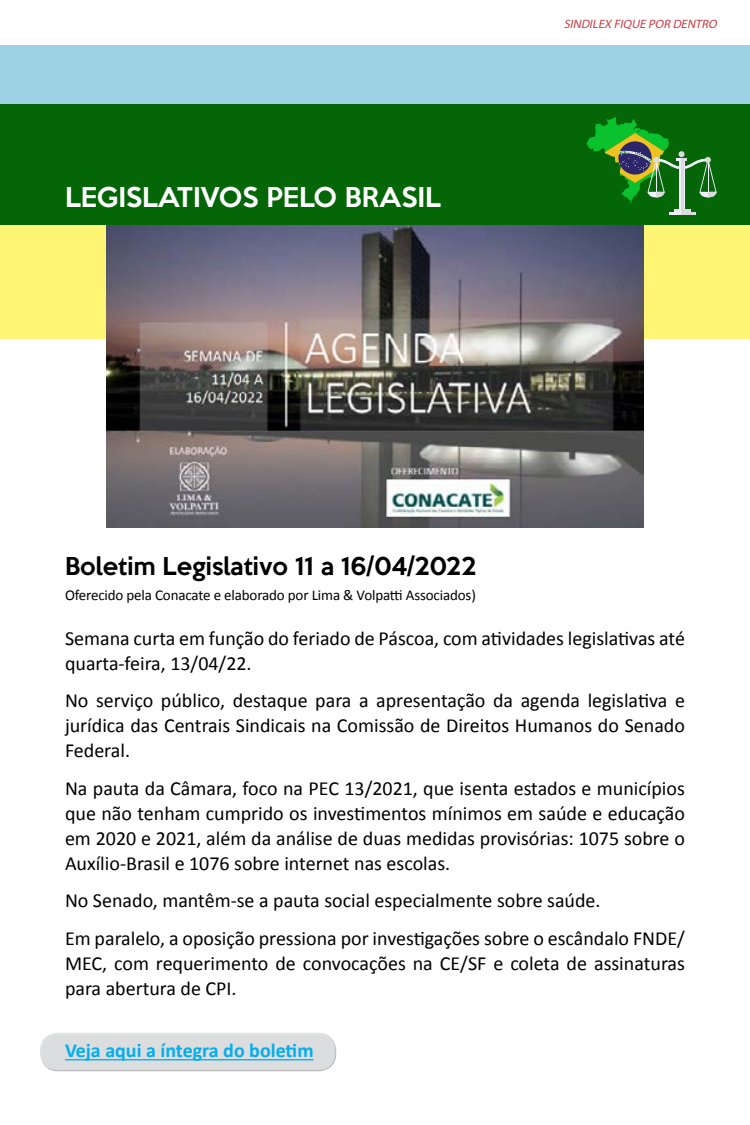
<style>
.page{position:relative;width:750px;height:1125px;background:#fff}
.page>*{position:absolute;margin:0;border:0;box-sizing:border-box;transform-origin:0 0}
.t1{font:500 25px "Keep Calm";color:#fff}
.t2{font:500 22.5px "Keep Calm";color:#000}
.t3{font:20px/25px "Calibri";color:#000}
.t4{font:700 20px "Calibri";color:#00aeef}
.t5{font:15px "Calibri";letter-spacing:-.01em;color:#000}
.t6{font:italic 12.12px "Myriad Pro";color:#cc3b42}
</style>
<div class="page">
<div style="left:0;top:225px;width:750px;height:114px;background:#fff575"></div>
<img style="left:107px;top:225px;width:536px;height:303px">
<div style="left:37px;top:1030px;width:299px;height:34px;background:#fff;opacity:.3"></div>
<div style="left:40px;top:1037px;width:299px;height:35px;background:#000;opacity:.3"></div>
<div style="left:0;top:99px;width:750px;height:126px;background:#046606"></div>
<hr style="left:65px;top:1059px;width:249px;height:1px;background:#00aeef">
<div style="left:0;top:45px;width:750px;height:58px;background:#9cd2e3"></div>
<svg style="left:679px;top:204px;width:3px;height:6px"></svg>
<hr style="left:669px;top:212px;width:26px;height:3px;background:#f2f2ff">
<hr style="left:682px;top:160px;width:2px;height:54px;background:#dbdbde">
<svg style="left:674px;top:210px;width:21px;height:5px"></svg>
<svg style="left:586px;top:117px;width:131px;height:87px"></svg>
<p class="t1" style="left:65px;top:176px;width:377px">LEGISLATIVOS PELO BRASIL</p>
<p class="t6" style="left:564px;top:16px;width:157px">SINDILEX FIQUE POR DENTRO</p>
<p class="t2" style="left:65px;top:547px;width:413px">Boletim Legislativo 11 a 16/04/2022</p>
<p class="t5" style="left:65px;top:585px;width:412px">Oferecido pela Conacate e elaborado por Lima &amp; Volpatti Associados)</p>
<p class="t3" style="left:65px;top:625px;width:622px">Semana curta em função do feriado de Páscoa, com atividades legislativas até quarta-feira, 13/04/22.</p>
<p class="t3" style="left:65px;top:688px;width:622px;text-align:justify">No serviço público, destaque para a apresentação da agenda legislativa e jurídica das Centrais Sindicais na Comissão de Direitos Humanos do Senado Federal.</p>
<p class="t3" style="left:65px;top:775px;width:621px;text-align:justify">Na pauta da Câmara, foco na PEC 13/2021, que isenta estados e municípios que não tenham cumprido os investimentos mínimos em saúde e educação em 2020 e 2021, além da análise de duas medidas provisórias: 1075 sobre o Auxílio-Brasil e 1076 sobre internet nas escolas.</p>
<p class="t3" style="left:65px;top:882px;width:621px;line-height:37.5px">No Senado, mantêm-se a pauta social especialmente sobre saúde.<br>Em paralelo, a oposição pressiona por investigações sobre o escândalo FNDE/</p>
<p class="t3" style="left:65px;top:950px;width:621px">MEC, com requerimento de convocações na CE/SF e coleta de assinaturas para abertura de CPI.</p>
<p class="t4" style="left:65px;top:1037px;width:250px">Veja aqui a íntegra do boletim</p>
</div>
